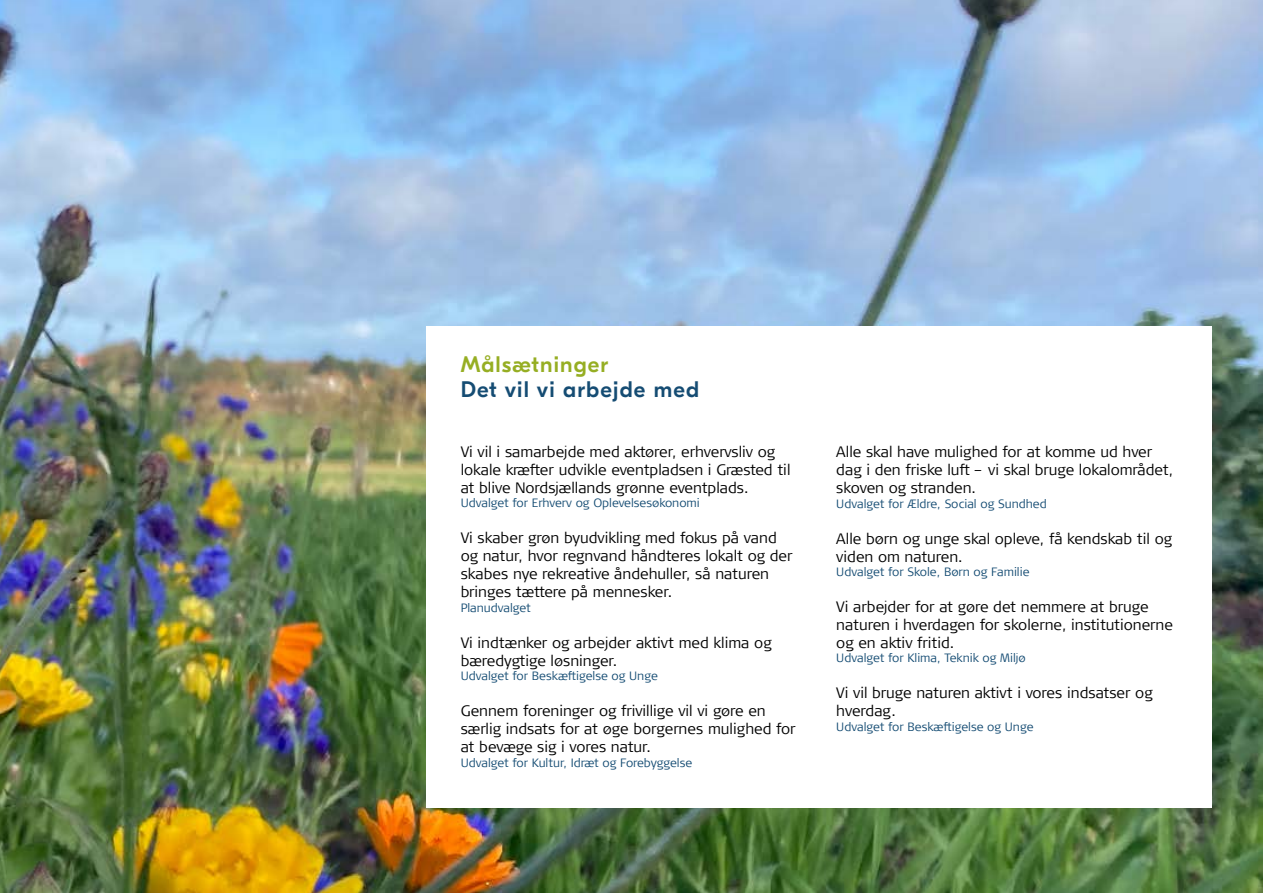
<style>
.page{position:relative;width:1263px;height:893px;background:#fff}
.page>*{position:absolute;margin:0;border:0;box-sizing:border-box;transform-origin:0 0}
.H3_-_Brød_overskrift{font:500 22.5px/25.5px "GT Eesti Display";letter-spacing:.05em;color:#154c73}
.P_-_Brødtekst{font:300 15px/18px "Signa Column";color:#000}
.Lille_tekst{font:300 12px "Signa Column";color:#154c73}
.s1{color:#96ae23}
</style>
<div class="page">
<img style="left:0;top:0;width:1263px;height:893px">
<div style="left:427px;top:326px;width:785px;height:482px;background:#fff"></div>
<p class="H3_-_Brød_overskrift" style="left:461px;top:352px;width:240px"><span class="s1">Målsætninger<br></span>Det vil vi arbejde med</p>
<p class="P_-_Brødtekst" style="left:461px;top:443px;width:331px">Vi vil i samarbejde med aktører, erhvervsliv og lokale kræfter udvikle eventpladsen i Græsted til at blive Nordsjællands grønne eventplads.</p>
<p class="Lille_tekst" style="left:461px;top:496px;width:241px">Udvalget for Erhverv og Oplevelsesøkonomi</p>
<p class="P_-_Brødtekst" style="left:461px;top:529px;width:333px">Vi skaber grøn byudvikling med fokus på vand og natur, hvor regnvand håndteres lokalt og der skabes nye rekreative åndehuller, så naturen bringes tættere på mennesker.</p>
<p class="Lille_tekst" style="left:461px;top:601px;width:72px">Planudvalget</p>
<p class="P_-_Brødtekst" style="left:461px;top:634px;width:312px">Vi indtænker og arbejder aktivt med klima og bæredygtige løsninger.</p>
<p class="Lille_tekst" style="left:461px;top:669px;width:199px">Udvalget for Beskæftigelse og Unge</p>
<p class="P_-_Brødtekst" style="left:461px;top:702px;width:337px">Gennem foreninger og frivillige vil vi gøre en særlig indsats for at øge borgernes mulighed for at bevæge sig i vores natur.</p>
<p class="Lille_tekst" style="left:461px;top:756px;width:233px">Udvalget for Kultur, Idræt og Forebyggelse</p>
<p class="P_-_Brødtekst" style="left:836px;top:443px;width:338px">Alle skal have mulighed for at komme ud hver dag i den friske luft – vi skal bruge lokalområdet, skoven og stranden.</p>
<p class="Lille_tekst" style="left:836px;top:497px;width:212px">Udvalget for Ældre, Social og Sundhed</p>
<p class="P_-_Brødtekst" style="left:836px;top:529px;width:337px">Alle børn og unge skal opleve, få kendskab til og viden om naturen.</p>
<p class="Lille_tekst" style="left:836px;top:565px;width:195px">Udvalget for Skole, Børn og Familie</p>
<p class="P_-_Brødtekst" style="left:836px;top:598px;width:338px">Vi arbejder for at gøre det nemmere at bruge naturen i hverdagen for skolerne, institutionerne og en aktiv fritid.</p>
<p class="Lille_tekst" style="left:836px;top:651px;width:191px">Udvalget for Klima, Teknik og Miljø</p>
<p class="P_-_Brødtekst" style="left:836px;top:684px;width:318px">Vi vil bruge naturen aktivt i vores indsatser og hverdag.</p>
<p class="Lille_tekst" style="left:836px;top:720px;width:199px">Udvalget for Beskæftigelse og Unge</p>
</div>
